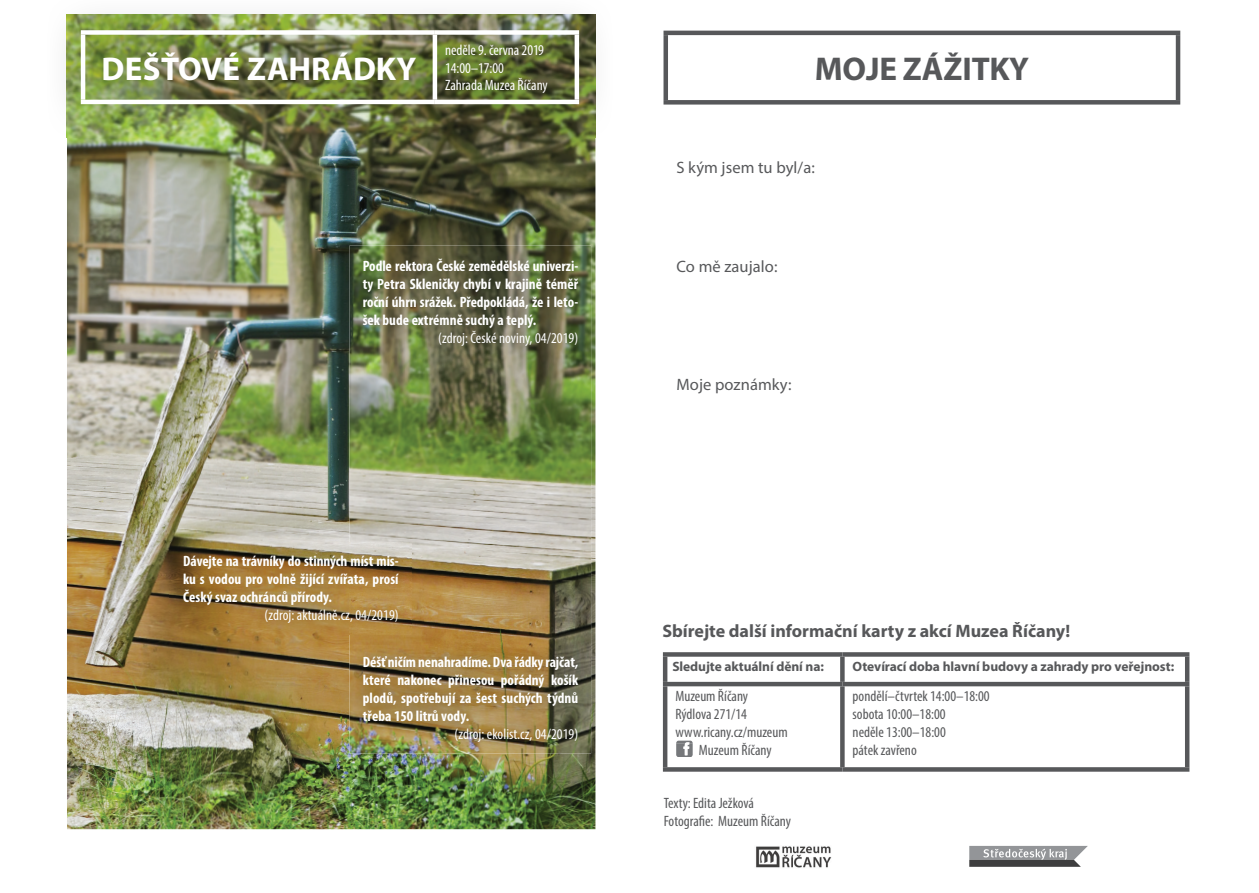
<style>
.page{position:relative;width:1259px;height:893px;background:#fff}
.page>*{position:absolute;margin:0;border:0;box-sizing:border-box;transform-origin:0 0}
.t1{font:700 33px "Myriad Pro";letter-spacing:.01em;color:#fff}
.t2{font:700 33px "Myriad Pro";letter-spacing:-.005em;color:#57585a}
.t3{font:700 18px "Myriad Pro";color:#57585a}
.t4{font:16.5px "Myriad Pro";letter-spacing:.005em;color:#57585a}
.t5{font:700 condensed 15px/18px "Myriad Pro";letter-spacing:.005em;color:#fff;text-align:justify}
.t6{font:condensed 15px/18px "Myriad Pro";color:#57585a}
.t7{font:condensed 15px/17.7px "Myriad Pro";color:#fff}
.t8{font:condensed 15px "Myriad Pro";color:#363536}
.t9{font:700 13.5px "Myriad Pro";letter-spacing:-.005em;color:#57585a}
</style>
<div class="page">
<img style="left:67px;top:138px;width:528px;height:691px">
<img style="left:756px;top:846px;width:76px;height:22px">
<svg style="left:969px;top:846px;width:119px;height:21px;background:#8d8e8f"></svg>
<div style="left:663px;top:652px;width:179px;height:5px;background:#57585a"></div>
<hr style="left:663px;top:657px;width:4px;height:25px;background:#57585a">
<div style="left:842px;top:652px;width:347px;height:5px;background:#57585a"></div>
<svg style="left:840px;top:657px;width:4px;height:25px"></svg>
<hr style="left:1185px;top:657px;width:4px;height:25px;background:#57585a">
<hr style="left:663px;top:682px;width:179px;height:4px;background:#57585a">
<hr style="left:663px;top:686px;width:4px;height:81px;background:#57585a">
<hr style="left:842px;top:682px;width:347px;height:4px;background:#57585a">
<svg style="left:840px;top:686px;width:4px;height:81px"></svg>
<hr style="left:1185px;top:686px;width:4px;height:81px;background:#57585a">
<div style="left:663px;top:767px;width:179px;height:5px;background:#57585a"></div>
<div style="left:842px;top:767px;width:347px;height:5px;background:#57585a"></div>
<svg style="left:676px;top:741px;width:16px;height:16px"></svg>
<img style="left:66px;top:14px;width:530px;height:124px">
<div style="left:81px;top:30px;width:354px;height:5px;background:#fff"></div>
<hr style="left:81px;top:35px;width:4px;height:65px;background:#fff">
<div style="left:435px;top:30px;width:144px;height:5px;background:#fff"></div>
<hr style="left:433px;top:35px;width:4px;height:65px;background:#fff">
<div style="left:574px;top:35px;width:5px;height:65px;background:#fff"></div>
<hr style="left:81px;top:100px;width:354px;height:4px;background:#fff">
<hr style="left:435px;top:100px;width:144px;height:4px;background:#fff">
<hr style="left:663px;top:31px;width:517px;height:4px;background:#57585a">
<div style="left:663px;top:35px;width:5px;height:65px;background:#57585a"></div>
<div style="left:663px;top:100px;width:517px;height:5px;background:#57585a"></div>
<div style="left:1175px;top:35px;width:5px;height:65px;background:#57585a"></div>
<img style="left:349px;top:246px;width:242px;height:507px">
<img style="left:170px;top:542px;width:242px;height:93px">
<h1 class="t1" style="left:102px;top:47px;width:316px">DEŠŤOVÉ ZAHRÁDKY</h1>
<p class="t7" style="left:445px;top:41px;width:104px">neděle 9. června 2019<br>14:00–17:00<br>Zahrada Muzea Říčany</p>
<h1 class="t2" style="left:814px;top:47px;width:216px">MOJE ZÁŽITKY</h1>
<p class="t5" style="left:363px;top:256px;width:217px">Podle rektora České zemědělské univerzi&shy;ty Petra Skleničky chybí v krajině téměř roční úhrn srážek. Předpokládá, že i leto&shy;šek bude extrémně suchý a teplý.</p>
<p class="t7" style="left:438px;top:329px;width:141px">(zdroj: České noviny, 04/2019)</p>
<p class="t5" style="left:183px;top:551px;width:217px">Dávejte na trávníky do stinných míst mis&shy;ku s vodou pro volně žijící zvířata, prosí Český svaz ochránců přírody.</p>
<p class="t7" style="left:264px;top:606px;width:136px">(zdroj: aktuálně.cz, 04/2019)</p>
<p class="t5" style="left:363px;top:652px;width:217px">Déšť ničím nenahradíme. Dva řádky rajčat, které nakonec přinesou pořádný košík plodů, spotřebují za šest suchých týdnů třeba 150 litrů vody.</p>
<p class="t7" style="left:454px;top:725px;width:125px">(zdroj: ekolist.cz, 04/2019)</p>
<p class="t4" style="left:676px;top:157px;width:140px">S kým jsem tu byl/a:</p>
<p class="t4" style="left:676px;top:256px;width:102px">Co mě zaujalo:</p>
<p class="t4" style="left:676px;top:375px;width:117px">Moje poznámky:</p>
<p class="t3" style="left:662px;top:620px;width:409px">Sbírejte další informační karty z akcí Muzea Říčany!</p>
<p class="t9" style="left:672px;top:657px;width:153px">Sledujte aktuální dění na:</p>
<p class="t9" style="left:852px;top:657px;width:323px">Otevírací doba hlavní budovy a zahrady pro veřejnost:</p>
<p class="t6" style="left:675px;top:687px;width:114px">Muzeum Říčany<br>Rýdlova 271/14 www.ricany.cz/muzeum</p>
<p class="t6" style="left:852px;top:687px;width:138px">pondělí–čtvrtek 14:00–18:00 sobota 10:00–18:00<br>neděle 13:00–18:00<br>pátek zavřeno</p>
<p class="t8" style="left:699px;top:741px;width:74px">Muzeum Říčany</p>
<p class="t6" style="left:664px;top:794px;width:129px">Texty: Edita Ježková<br>Fotografie: Muzeum Říčany</p>
</div>
